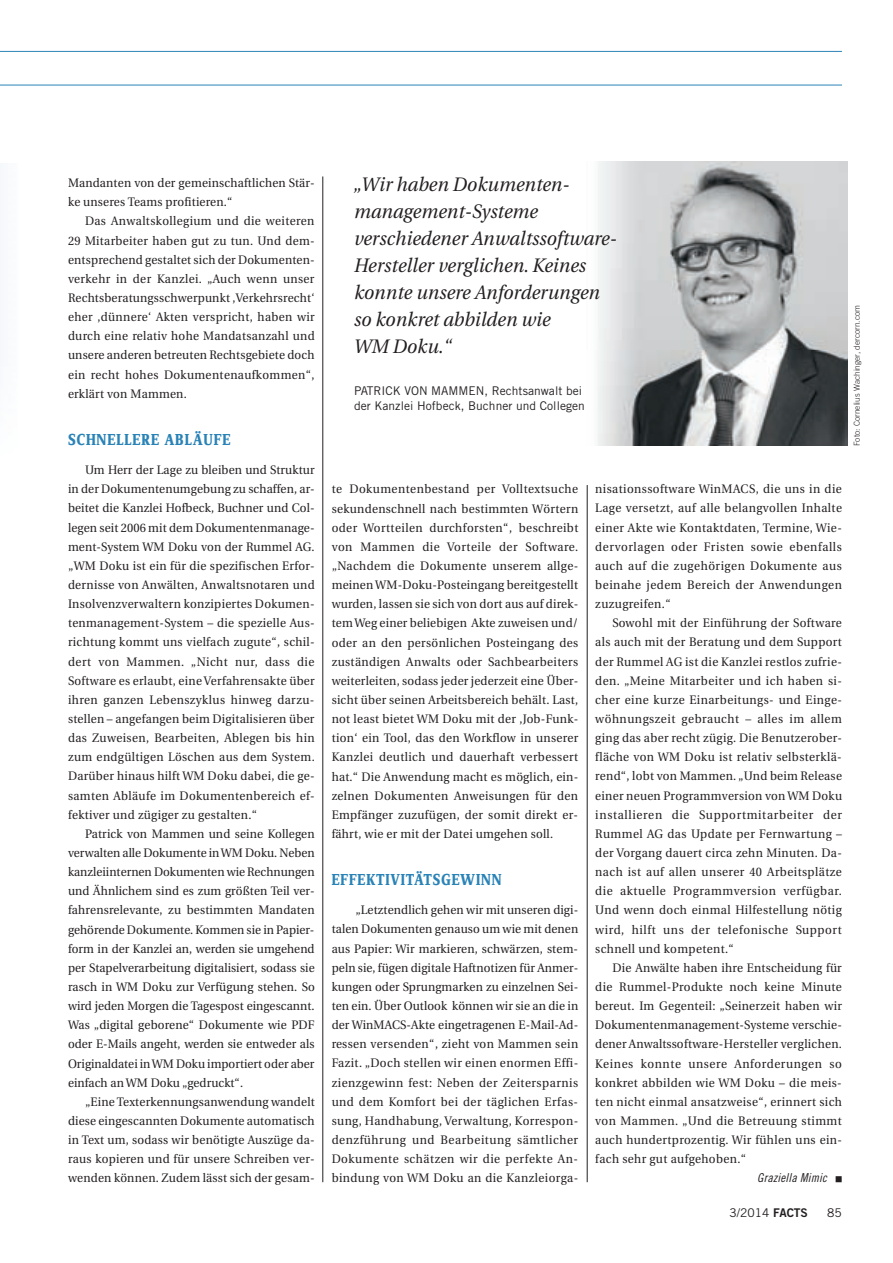
<style>
.page{position:relative;width:893px;height:1263px;background:#fff}
.page>*{position:absolute;margin:0;border:0;box-sizing:border-box;transform-origin:0 0}
.t1{font:italic 19.5px/27px "Utopia";letter-spacing:.005em;color:#231f20;scale:.95 1}
.t2{font:700 16.5px "Zine Serif Dis";letter-spacing:.05em;color:#2a83b7;scale:.93 1}
.t3{font:700 16.5px "Zine Serif Dis";letter-spacing:.05em;color:#2a83b7;scale:.95 1}
.t4{font:12.3px/19.2px "Utopia";letter-spacing:.03em;color:#231f20;text-align:justify;scale:.95 1}
.t5{font:12.3px "Trade Gothic Cond Eighteen Obl";letter-spacing:.02em;color:#231f20}
.t6{font:12px/15px "Trade Gothic";letter-spacing:.005em;color:#231f20}
.t7{font:300 8.25px "Trade Gothic";letter-spacing:.005em;color:#231f20}
.s1{font-family:"Trade Gothic Bold Two"}
</style>
<div class="page">
<img style="left:598px;top:161px;width:249px;height:284px">
<hr style="left:0;top:51px;width:842px;height:1px;background:#2a83b7">
<hr style="left:0;top:85px;width:842px;height:1px;background:#2a83b7">
<hr style="left:322px;top:176px;width:1px;height:1006px;background:#231f20">
<hr style="left:587px;top:485px;width:1px;height:697px;background:#231f20">
<p class="t4" style="left:68px;top:174px;width:261px">Mandanten von der gemeinschaftlichen Stär&shy;ke unseres Teams profitieren.“</p>
<p class="t4" style="left:68px;top:212px;width:261px;text-indent:17px">Das Anwaltskollegium und die weiteren 29 Mitarbeiter haben gut zu tun. Und dem&shy;entsprechend gestaltet sich der Dokumenten&shy;verkehr in der Kanzlei. „Auch wenn unser Rechtsberatungsschwerpunkt ,Verkehrsrecht‘ eher ,dünnere‘ Akten verspricht, haben wir durch eine relativ hohe Mandatsanzahl und unsere anderen betreuten Rechtsgebiete doch ein recht hohes Dokumentenaufkommen“, erklärt von Mammen.</p>
<h2 class="t3" style="left:68px;top:431px;width:173px">SCHNELLERE ABLÄUFE</h2>
<p class="t4" style="left:68px;top:461px;width:261px;text-indent:17px">Um Herr der Lage zu bleiben und Struktur in der Dokumentenumgebung zu schaffen, ar&shy;beitet die Kanzlei Hofbeck, Buchner und Col&shy;legen seit 2006 mit dem Dokumentenmanage&shy;ment-System WM Doku von der Rummel AG. „WM Doku ist ein für die spezifischen Erfor&shy;dernisse von Anwälten, Anwaltsnotaren und Insolvenzverwaltern konzipiertes Dokumen&shy;tenmanagement-System – die spezielle Aus&shy;richtung kommt uns vielfach zugute“, schil&shy;dert von Mammen. „Nicht nur, dass die Software es erlaubt, eine Verfahrensakte über ihren ganzen Lebenszyklus hinweg darzu&shy;stellen – angefangen beim Digitalisieren über das Zuweisen, Bearbeiten, Ablegen bis hin zum endgültigen Löschen aus dem System.<br>Darüber hinaus hilft WM Doku dabei, die ge&shy;samten Abläufe im Dokumentenbereich ef&shy;fektiver und zügiger zu gestalten.“</p>
<p class="t4" style="left:68px;top:824px;width:261px;text-indent:17px">Patrick von Mammen und seine Kollegen verwalten alle Dokumente in WM Doku. Neben kanzleiinternen Dokumenten wie Rechnungen und Ähnlichem sind es zum größten Teil ver&shy;fahrensrelevante, zu bestimmten Mandaten gehörende Dokumente. Kommen sie in Papier&shy;form in der Kanzlei an, werden sie umgehend per Stapelverarbeitung digitalisiert, sodass sie rasch in WM Doku zur Verfügung stehen. So wird jeden Morgen die Tagespost eingescannt.<br>Was „digital geborene“ Dokumente wie PDF oder E-Mails angeht, werden sie entweder als Originaldatei in WM Doku importiert oder aber einfach an WM Doku „gedruckt“.</p>
<p class="t4" style="left:68px;top:1092px;width:261px;text-indent:17px">„Eine Texterkennungsanwendung wandelt diese eingescannten Dokumente automatisch in Text um, sodass wir benötigte Auszüge da&shy;raus kopieren und für unsere Schreiben ver&shy;wenden können. Zudem lässt sich der gesam-</p>
<h1 class="t1" style="left:354px;top:171px;width:278px">„Wir haben Dokumenten&shy;management-Systeme verschiedener Anwaltssoftware-<br>Hersteller verglichen. Keines konnte unsere Anforderungen so konkret abbilden wie<br>WM Doku.“</h1>
<p class="t6" style="left:354px;top:383px;width:232px">PATRICK VON MAMMEN, Rechtsanwalt bei der Kanzlei Hofbeck, Buchner und Collegen</p>
<p class="t7" style="left:852px;top:446px;width:143px;rotate:-90deg">Foto: Cornelius Wachinger, dercorn.com</p>
<p class="t4" style="left:332px;top:480px;width:261px">te Dokumentenbestand per Volltextsuche sekundenschnell nach bestimmten Wörtern oder Wortteilen durchforsten“, beschreibt von Mammen die Vorteile der Software. „Nachdem die Dokumente unserem allge&shy;meinen WM-Doku-Posteingang bereitgestellt wurden, lassen sie sich von dort aus auf direk&shy;tem Weg einer beliebigen Akte zuweisen und/ oder an den persönlichen Posteingang des zuständigen Anwalts oder Sachbearbeiters weiterleiten, sodass jeder jederzeit eine Über&shy;sicht über seinen Arbeitsbereich behält. Last, not least bietet WM Doku mit der ,Job-Funk&shy;tion‘ ein Tool, das den Workflow in unserer Kanzlei deutlich und dauerhaft verbessert hat.“ Die Anwendung macht es möglich, ein&shy;zelnen Dokumenten Anweisungen für den Empfänger zuzufügen, der somit direkt er&shy;fährt, wie er mit der Datei umgehen soll.</p>
<h2 class="t2" style="left:332px;top:871px;width:184px">EFFEKTIVITÄTSGEWINN</h2>
<p class="t4" style="left:332px;top:901px;width:261px;text-indent:24px">„Letztendlich gehen wir mit unseren digi&shy;talen Dokumenten genauso um wie mit denen aus Papier: Wir markieren, schwärzen, stem&shy;peln sie, fügen digitale Haftnotizen für Anmer&shy;kungen oder Sprungmarken zu einzelnen Sei&shy;ten ein. Über Outlook können wir sie an die in der WinMACS-Akte eingetragenen E-Mail-Ad&shy;ressen versenden“, zieht von Mammen sein Fazit. „Doch stellen wir einen enormen Effi&shy;zienzgewinn fest: Neben der Zeitersparnis und dem Komfort bei der täglichen Erfas&shy;sung, Handhabung, Verwaltung, Korrespon&shy;denzführung und Bearbeitung sämtlicher Dokumente schätzen wir die perfekte An&shy;bindung von WM Doku an die Kanzleiorga-</p>
<p class="t4" style="left:595px;top:480px;width:261px">nisationssoftware WinMACS, die uns in die Lage versetzt, auf alle belangvollen Inhalte einer Akte wie Kontaktdaten, Termine, Wie&shy;dervorlagen oder Fristen sowie ebenfalls auch auf die zugehörigen Dokumente aus beinahe jedem Bereich der Anwendungen zuzugreifen.“</p>
<p class="t4" style="left:595px;top:614px;width:261px;text-indent:17px">Sowohl mit der Einführung der Software als auch mit der Beratung und dem Support der Rummel AG ist die Kanzlei restlos zufrie&shy;den. „Meine Mitarbeiter und ich haben si&shy;cher eine kurze Einarbeitungs- und Einge&shy;wöhnungszeit gebraucht – alles im allem ging das aber recht zügig. Die Benutzerober&shy;fläche von WM Doku ist relativ selbsterklä&shy;rend“, lobt von Mammen. „Und beim Release einer neuen Programmversion von WM Doku installieren die Supportmitarbeiter der Rummel AG das Update per Fernwartung – der Vorgang dauert circa zehn Minuten. Da&shy;nach ist auf allen unserer 40 Arbeitsplätze die aktuelle Programmversion verfügbar.<br>Und wenn doch einmal Hilfestellung nötig wird, hilft uns der telefonische Support schnell und kompetent.“</p>
<p class="t4" style="left:595px;top:958px;width:261px;text-indent:17px">Die Anwälte haben ihre Entscheidung für die Rummel-Produkte noch keine Minute bereut. Im Gegenteil: „Seinerzeit haben wir Dokumentenmanagement-Systeme verschie&shy;dener Anwaltssoftware-Hersteller verglichen.<br>Keines konnte unsere Anforderungen so konkret abbilden wie WM Doku – die meis&shy;ten nicht einmal ansatzweise“, erinnert sich von Mammen. „Und die Betreuung stimmt auch hundertprozentig. Wir fühlen uns ein&shy;fach sehr gut aufgehoben.“</p>
<p class="t5" style="left:757px;top:1170px;width:71px">Graziella Mimic</p>
<p class="t6" style="left:729px;top:1205px;width:80px">3/2014 <span class="s1">FACTS</span></p>
<p class="t6" style="left:827px;top:1205px;width:16px">85</p>
</div>
